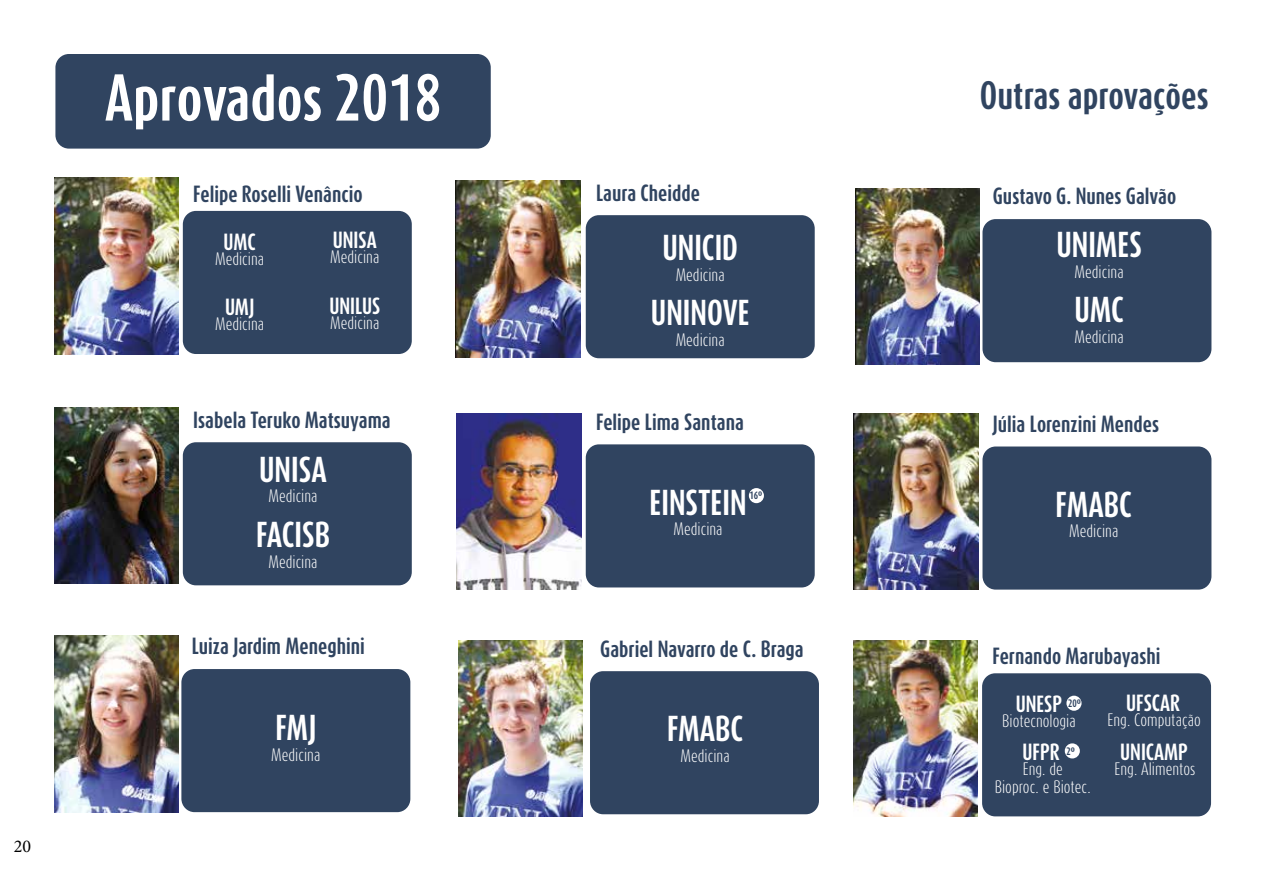
<style>
.page{position:relative;width:1263px;height:893px;background:#fff}
.page>*{position:absolute;margin:0;border:0;box-sizing:border-box;transform-origin:0 0}
.t1{font:700 55.05px "Dax Compact";color:#fff}
.t2{font:700 33px "Dax Compact";color:#304460}
.t3{font:700 30px "Dax Compact";color:#fff}
.t4{font:700 19.5px "Dax Compact";color:#304460}
.t5{font:700 19.5px "Dax Compact";color:#fff}
.t6{font:18px "Minion Pro";color:#000}
.t7{font:300 15px/18px "Dax Compact";color:#fff;text-align:center}
.t8{font:700 9px "Dax Compact";color:#304460}
</style>
<div class="page">
<img style="left:54px;top:178px;width:125px;height:176px">
<img style="left:54px;top:407px;width:125px;height:177px">
<img style="left:456px;top:413px;width:125px;height:177px">
<img style="left:54px;top:636px;width:125px;height:176px">
<img style="left:458px;top:640px;width:125px;height:176px">
<img style="left:455px;top:181px;width:125px;height:176px">
<img style="left:855px;top:188px;width:125px;height:176px">
<img style="left:854px;top:413px;width:124px;height:177px">
<div style="left:55px;top:54px;width:436px;height:95px;background:#304460;border-radius:13px"></div>
<div style="left:982px;top:446px;width:229px;height:144px;background:#304460;border-radius:13px"></div>
<div style="left:586px;top:215px;width:229px;height:143px;background:#304460;border-radius:13px"></div>
<div style="left:982px;top:219px;width:229px;height:143px;background:#304460;border-radius:13px"></div>
<div style="left:183px;top:442px;width:229px;height:143px;background:#304460;border-radius:13px"></div>
<div style="left:586px;top:444px;width:229px;height:143px;background:#304460;border-radius:13px"></div>
<div style="left:181px;top:669px;width:229px;height:143px;background:#304460;border-radius:13px"></div>
<div style="left:590px;top:671px;width:229px;height:143px;background:#304460;border-radius:13px"></div>
<div style="left:183px;top:211px;width:229px;height:143px;background:#304460;border-radius:13px"></div>
<div style="left:749px;top:488px;width:15px;height:15px;background:#fff;border-radius:50%"></div>
<img style="left:853px;top:640px;width:125px;height:176px">
<div style="left:982px;top:673px;width:229px;height:143px;background:#304460;border-radius:13px"></div>
<div style="left:1066px;top:696px;width:15px;height:15px;background:#fff;border-radius:50%"></div>
<div style="left:1065px;top:743px;width:15px;height:15px;background:#fff;border-radius:50%"></div>
<p class="t6" style="left:14px;top:834px;width:19px">20</p>
<h1 class="t1" style="left:105px;top:62px;width:338px">Aprovados 2018</h1>
<h2 class="t2" style="left:980px;top:74px;width:230px">Outras aprovações</h2>
<p class="t4" style="left:193px;top:181px;width:171px">Felipe Roselli Venâncio</p>
<p class="t5" style="left:224px;top:229px;width:34px">UMC</p>
<p class="t7" style="left:215px;top:249px;width:51px">Medicina</p>
<p class="t5" style="left:225px;top:295px;width:31px">UMJ</p>
<p class="t7" style="left:215px;top:315px;width:51px">Medicina</p>
<p class="t5" style="left:333px;top:227px;width:46px">UNISA</p>
<p class="t7" style="left:330px;top:248px;width:51px">Medicina</p>
<p class="t5" style="left:329px;top:294px;width:52px">UNILUS</p>
<p class="t7" style="left:330px;top:314px;width:51px">Medicina</p>
<p class="t4" style="left:596px;top:180px;width:105px">Laura Cheidde</p>
<p class="t4" style="left:993px;top:184px;width:185px">Gustavo G. Nunes Galvão</p>
<h3 class="t3" style="left:662px;top:228px;width:77px">UNICID</h3>
<p class="t7" style="left:676px;top:265px;width:51px">Medicina</p>
<h3 class="t3" style="left:1056px;top:225px;width:87px">UNIMES</h3>
<p class="t7" style="left:1074px;top:262px;width:51px">Medicina</p>
<h3 class="t3" style="left:1074px;top:291px;width:51px">UMC</h3>
<p class="t7" style="left:1074px;top:328px;width:51px">Medicina</p>
<h3 class="t3" style="left:651px;top:293px;width:100px">UNINOVE</h3>
<p class="t7" style="left:676px;top:330px;width:51px">Medicina</p>
<p class="t4" style="left:193px;top:407px;width:199px">Isabela Teruko Matsuyama</p>
<p class="t4" style="left:596px;top:409px;width:149px">Felipe Lima Santana</p>
<h3 class="t3" style="left:259px;top:450px;width:69px">UNISA</h3>
<p class="t7" style="left:268px;top:487px;width:51px">Medicina</p>
<h3 class="t3" style="left:256px;top:515px;width:75px">FACISB</h3>
<p class="t7" style="left:268px;top:552px;width:51px">Medicina</p>
<p class="t4" style="left:192px;top:634px;width:175px">Luiza Jardim Meneghini</p>
<h3 class="t3" style="left:275px;top:708px;width:43px">FMJ</h3>
<p class="t7" style="left:271px;top:746px;width:51px">Medicina</p>
<h3 class="t3" style="left:650px;top:483px;width:98px">EINSTEIN</h3>
<p class="t7" style="left:673px;top:520px;width:51px">Medicina</p>
<p class="t8" style="left:749px;top:490px;width:14px">16º</p>
<p class="t4" style="left:600px;top:636px;width:205px">Gabriel Navarro de C. Braga</p>
<h3 class="t3" style="left:667px;top:709px;width:78px">FMABC</h3>
<p class="t7" style="left:681px;top:747px;width:51px">Medicina</p>
<p class="t4" style="left:993px;top:411px;width:168px">Júlia Lorenzini Mendes</p>
<h3 class="t3" style="left:1056px;top:485px;width:78px">FMABC</h3>
<p class="t7" style="left:1069px;top:521px;width:51px">Medicina</p>
<p class="t4" style="left:992px;top:643px;width:170px">Fernando Marubayashi</p>
<p class="t5" style="left:1016px;top:691px;width:48px">UNESP</p>
<p class="t7" style="left:1002px;top:711px;width:75px">Biotecnologia</p>
<p class="t8" style="left:1068px;top:697px;width:14px">20º</p>
<p class="t8" style="left:1066px;top:745px;width:10px">2º</p>
<p class="t5" style="left:1022px;top:739px;width:39px">UFPR</p>
<p class="t7" style="left:995px;top:759px;width:98px">Eng. de<br>Bioproc. e Biotec.</p>
<p class="t5" style="left:1126px;top:690px;width:56px">UFSCAR</p>
<p class="t7" style="left:1107px;top:710px;width:95px">Eng. Computação</p>
<p class="t5" style="left:1120px;top:739px;width:69px">UNICAMP</p>
<p class="t7" style="left:1114px;top:759px;width:83px">Eng. Alimentos</p>
</div>
